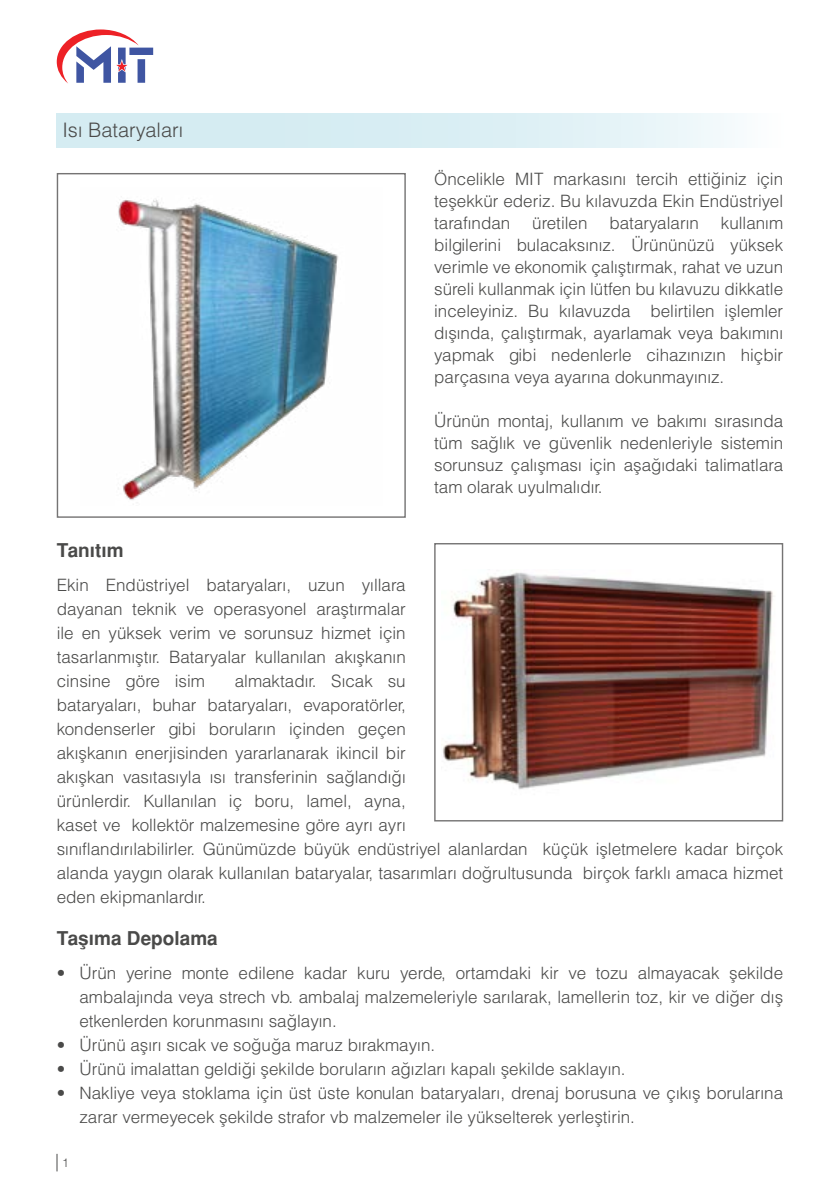
<style>
.page{position:relative;width:840px;height:1191px;background:#fff}
.page>*{position:absolute;margin:0;border:0;box-sizing:border-box;transform-origin:0 0}
.t1{font:20px "Helvetica Light Normal Tr";color:#4a4a49}
.t2{font:700 19px "Helvetica Tr";color:#4a4a49}
.t3{font:17px/24px "Helvetica Light Normal Tr";color:#4a4a49;text-align:justify}
.t4{font:12px "Helvetica Light Normal Tr";color:#4a4a49}
</style>
<div class="page">
<svg style="left:57px;top:1153px;width:1px;height:18px"></svg>
<svg style="left:57px;top:29px;width:96px;height:55px"></svg>
<div style="left:57px;top:113px;width:725px;height:34px;background:linear-gradient(to right,#cde8ef,#eff8fa)"></div>
<img style="left:118px;top:199px;width:220px;height:301px">
<div style="left:57px;top:173px;width:348px;height:345px;border:1px solid #757474"></div>
<div style="left:434px;top:543px;width:348px;height:278px;border:1px solid #757474"></div>
<img style="left:443px;top:572px;width:331px;height:218px">
<p class="t1" style="left:62px;top:117px;width:122px">Isı Bataryaları</p>
<p class="t3" style="left:434px;top:168px;width:350px;line-height:22px">Öncelikle MIT markasını tercih ettiğiniz için teşekkür ederiz. Bu kılavuzda Ekin Endüstriyel tarafından</p>
<p class="t3" style="left:434px;top:212px;width:350px;line-height:22px;text-indent:286px">kullanım bilgilerini bulacaksınız. Ürününüzü yüksek verimle ve ekonomik çalıştırmak, rahat ve uzun süreli kullanmak için lütfen bu kılavuzu dikkatle inceleyiniz. Bu kılavuzda belirtilen işlemler dışında, çalıştırmak, ayarlamak veya bakımını yapmak gibi nedenlerle cihazınızın hiçbir parçasına veya ayarına dokunmayınız.</p>
<p class="t3" style="left:434px;top:410px;width:350px;line-height:22px">Ürünün montaj, kullanım ve bakımı sırasında tüm sağlık ve güvenlik nedenleriyle sistemin sorunsuz çalışması için aşağıdaki talimatlara tam olarak uyulmalıdır.</p>
<p class="t3" style="left:532px;top:211px;width:57px">üretilen</p>
<p class="t3" style="left:609px;top:211px;width:91px">bataryaların</p>
<p class="t2" style="left:57px;top:539px;width:68px">Tanıtım</p>
<p class="t3" style="left:57px;top:572px;width:350px">Ekin Endüstriyel bataryaları, uzun yıllara dayanan teknik ve operasyonel araştırmalar ile en yüksek verim ve sorunsuz hizmet için tasarlanmıştır. Bataryalar kullanılan akışkanın cinsine göre isim</p>
<p class="t3" style="left:57px;top:668px;width:727px;text-align:left;text-indent:178px">almaktadır. Sıcak su<br>bataryaları, buhar bataryaları, evaporatörler,<br>kondenserler gibi boruların içinden geçen<br>akışkanın enerjisinden yararlanarak ikincil bir<br>akışkan vasıtasıyla ısı transferinin sağlandığı<br>ürünlerdir. Kullanılan iç boru, lamel, ayna,<br>kaset ve kollektör malzemesine göre ayrı ayrı<br>sınıflandırılabilirler. Günümüzde büyük endüstriyel alanlardan küçük işletmelere kadar birçok alanda yaygın olarak kullanılan bataryalar, tasarımları doğrultusunda birçok farklı amaca hizmet eden ekipmanlardır.</p>
<p class="t2" style="left:57px;top:927px;width:162px">Taşıma Depolama</p>
<p class="t3" style="left:79px;top:960px;width:704px;text-indent:-23px">• Ürün yerine monte edilene kadar kuru yerde, ortamdaki kir ve tozu almayacak şekilde ambalajında veya strech vb. ambalaj malzemeleriyle sarılarak, lamellerin toz, kir ve diğer dış etkenlerden korunmasını sağlayın.</p>
<p class="t3" style="left:57px;top:1032px;width:380px">• Ürünü aşırı sıcak ve soğuğa maruz bırakmayın.</p>
<p class="t3" style="left:57px;top:1056px;width:570px">• Ürünü imalattan geldiği şekilde boruların ağızları kapalı şekilde saklayın.</p>
<p class="t3" style="left:79px;top:1080px;width:705px;text-indent:-23px">• Nakliye veya stoklama için üst üste konulan bataryaları, drenaj borusuna ve çıkış borularına zarar vermeyecek şekilde strafor vb malzemeler ile yükselterek yerleştirin.</p>
<p class="t4" style="left:62px;top:1155px;width:8px">1</p>
</div>
